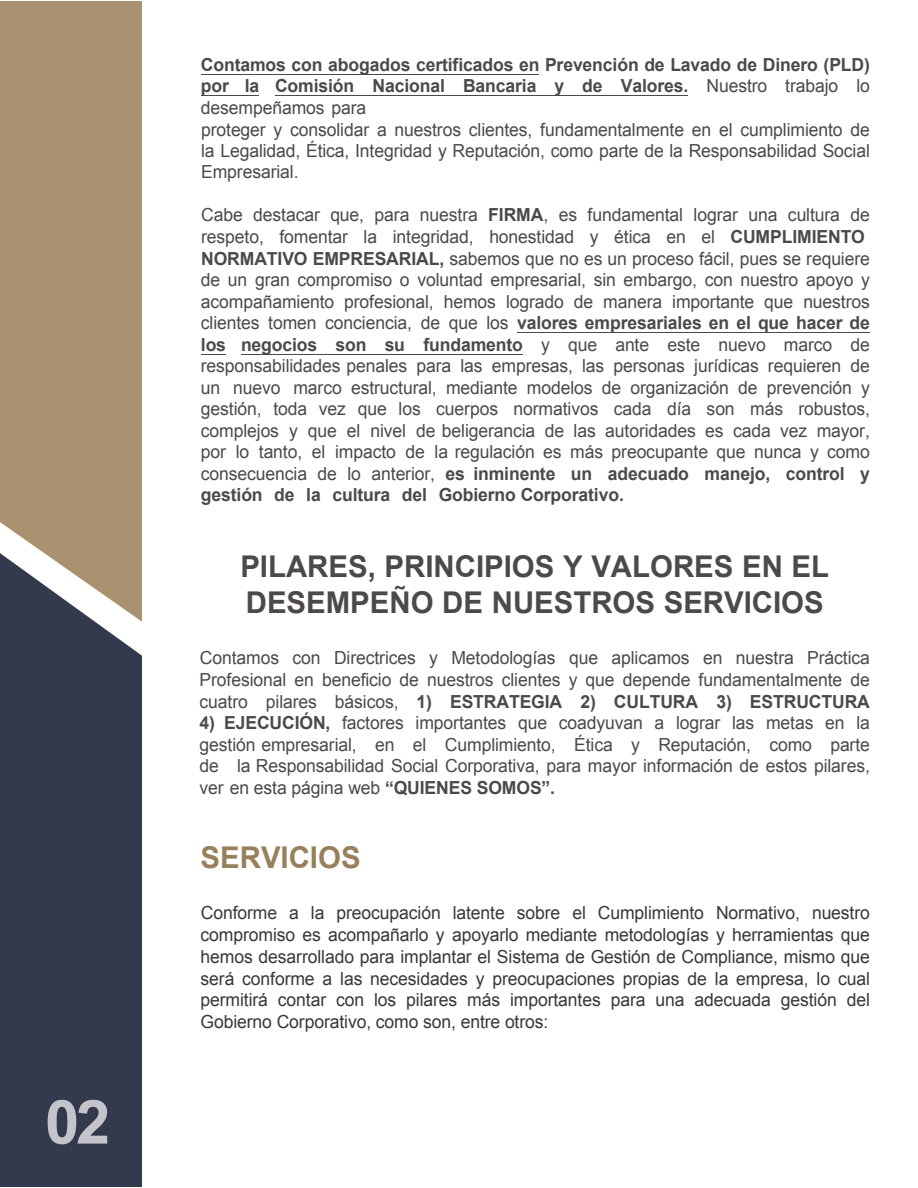
<style>
.page{position:relative;width:918px;height:1188px;background:#fff}
.page>*{position:absolute;margin:0;border:0;box-sizing:border-box;transform-origin:0 0}
.t1{font:700 30px/36.2px "Arial";color:#4c484c}
.t2{font:700 30px "Arial";color:#99805d}
.t3{font:18px/21.5px "Arial";letter-spacing:-.005em;color:#4c484c}
.t4{font:18px/21.8px "Arial";letter-spacing:-.005em;color:#3a373b;text-align:justify}
.s1{font-weight:700}
</style>
<div class="page">
<img style="left:0;top:1px;width:141px;height:1186px">
<hr style="left:241px;top:354px;width:282px;height:1px;background:#4c484c">
<svg style="left:201px;top:354px;width:25px;height:1px"></svg>
<hr style="left:517px;top:332px;width:353px;height:1px;background:#4c484c">
<hr style="left:276px;top:96px;width:412px;height:1px;background:#4c484c">
<hr style="left:201px;top:96px;width:58px;height:1px;background:#4c484c">
<hr style="left:201px;top:74px;width:338px;height:1px;background:#4c484c">
<p class="t3" style="left:201px;top:54px;width:671px"><span class="s1">Contamos con abogados certificados en Prevención de Lavado de Dinero (PLD) por la Comisión Nacional Bancaria y de Valores.</span> Nuestro trabajo lo desempeñamos para<br>proteger y consolidar a nuestros clientes, fundamentalmente en el cumplimiento de la Legalidad, Ética, Integridad y Reputación, como parte de la Responsabilidad Social Empresarial.</p>
<p class="t3" style="left:201px;top:205px;width:671px">Cabe destacar que, para nuestra <span class="s1">FIRMA</span>, es fundamental lograr una cultura de respeto, fomentar la integridad, honestidad y ética en el <span class="s1">CUMPLIMIENTO NORMATIVO EMPRESARIAL,</span> sabemos que no es un proceso fácil, pues se requiere de un gran compromiso o voluntad empresarial, sin embargo, con nuestro apoyo y acompañamiento profesional, hemos logrado de manera importante que nuestros clientes tomen conciencia, de que los <span class="s1">valores empresariales en el que hacer de los negocios son su fundamento</span> y que ante este nuevo marco de responsabilidades penales para las empresas, las personas jurídicas requieren de un nuevo marco estructural, mediante modelos de organización de prevención y gestión, toda vez que los cuerpos normativos cada día son más robustos, complejos y que el nivel de beligerancia de las autoridades es cada vez mayor, por lo tanto, el impacto de la regulación es más preocupante que nunca y como consecuencia de lo anterior, <span class="s1">es inminente un adecuado manejo, control y gestión de la cultura del Gobierno Corporativo.</span></p>
<h1 class="t1" style="left:240px;top:549px;width:590px">PILARES, PRINCIPIOS Y VALORES EN EL<br>DESEMPEÑO DE NUESTROS SERVICIOS</h1>
<p class="t3" style="left:200px;top:647px;width:672px;text-align:justify">Contamos con Directrices y Metodologías que aplicamos en nuestra Práctica Profesional en beneficio de nuestros clientes y que depende fundamentalmente de cuatro pilares básicos, <span class="s1">1) ESTRATEGIA 2) CULTURA 3) ESTRUCTURA</span></p>
<p class="t3" style="left:200px;top:712px;width:672px;text-align:justify"><span class="s1">4) EJECUCIÓN,</span> factores importantes que coadyuvan a lograr las metas en la gestión empresarial, en el Cumplimiento, Ética y Reputación, como parte de la Responsabilidad Social Corporativa, para mayor información de estos pilares, ver en esta página web <span class="s1">“QUIENES SOMOS”.</span></p>
<h1 class="t2" style="left:201px;top:838px;width:162px">SERVICIOS</h1>
<p class="t4" style="left:201px;top:902px;width:671px">Conforme a la preocupación latente sobre el Cumplimiento Normativo, nuestro compromiso es acompañarlo y apoyarlo mediante metodologías y herramientas que hemos desarrollado para implantar el Sistema de Gestión de Compliance, mismo que será conforme a las necesidades y preocupaciones propias de la empresa, lo cual permitirá contar con los pilares más importantes para una adecuada gestión del Gobierno Corporativo, como son, entre otros:</p>
</div>
